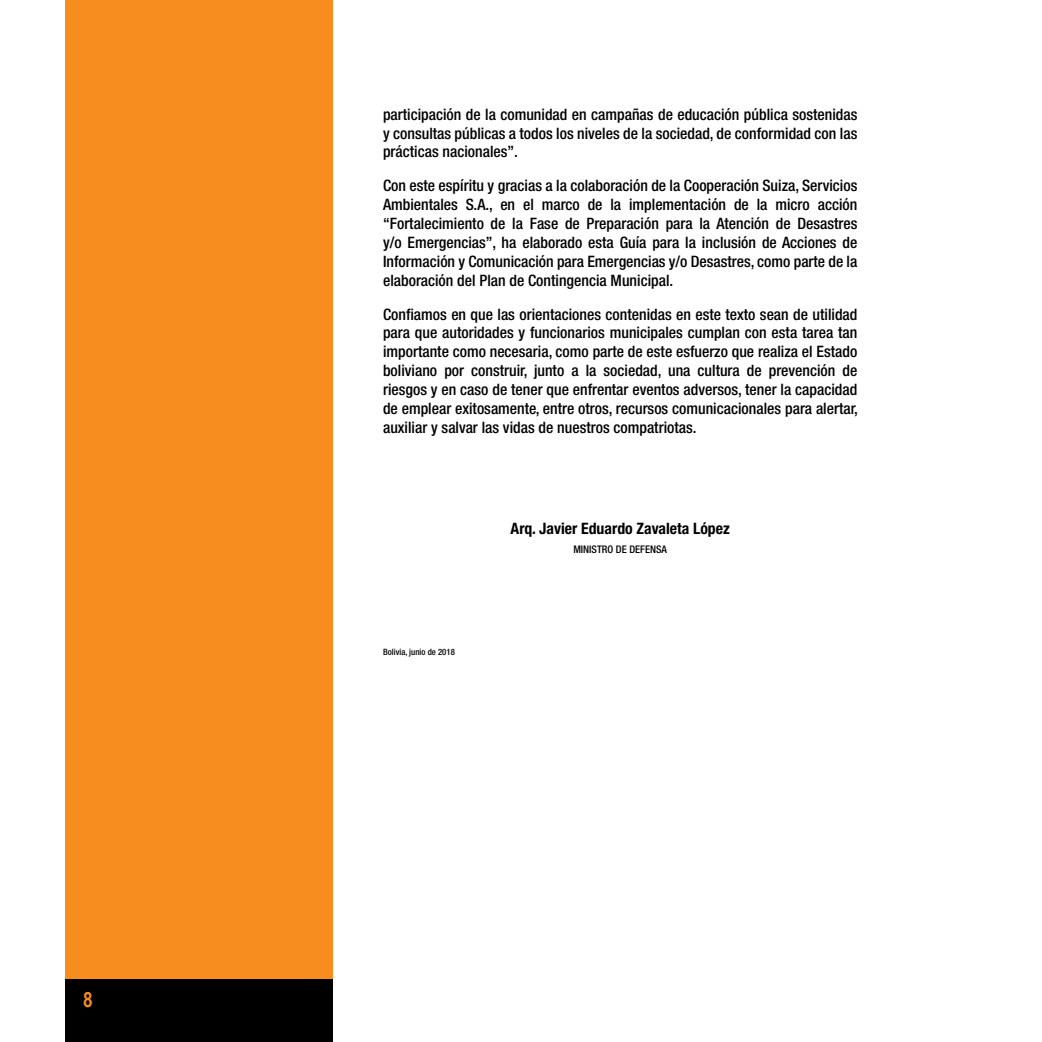
<style>
.page{position:relative;width:1042px;height:1042px;background:#fff}
.page>*{position:absolute;margin:0;border:0;box-sizing:border-box;transform-origin:0 0}
.t1{font:700 21px "Arial Narrow";color:#f78c1f}
.t2{font:500 condensed 15.75px/18.9px "Helvetica Neue";color:#000;text-align:justify}
.t3{font:700 condensed 15.75px "Helvetica Neue";color:#000}
.t4{font:500 condensed 10.5px "Helvetica Neue";color:#000}
.t5{font:500 condensed 8.75px "Helvetica Neue";color:#000}
</style>
<div class="page">
<div style="left:65px;top:0;width:267px;height:1042px;background:#f78c1f"></div>
<div style="left:65px;top:979px;width:267px;height:63px;background:#000"></div>
<h1 class="t1" style="left:83px;top:983px;width:11px">8</h1>
<p class="t2" style="left:383px;top:104px;width:476px">participación de la comunidad en campañas de educación pública sostenidas y consultas públicas a todos los niveles de la sociedad, de conformidad con las prácticas nacionales”.</p>
<p class="t2" style="left:383px;top:176px;width:476px">Con este espíritu y gracias a la colaboración de la Cooperación Suiza, Servicios Ambientales S.A., en el marco de la implementación de la micro acción “Fortalecimiento de la Fase de Preparación para la Atención de Desastres y/o Emergencias”, ha elaborado esta Guía para la inclusión de Acciones de Información y Comunicación para Emergencias y/o Desastres, como parte de la elaboración del Plan de Contingencia Municipal.</p>
<p class="t2" style="left:383px;top:304px;width:476px">Confiamos en que las orientaciones contenidas en este texto sean de utilidad para que autoridades y funcionarios municipales cumplan con esta tarea tan importante como necesaria, como parte de este esfuerzo que realiza el Estado boliviano por construir, junto a la sociedad, una cultura de prevención de riesgos y en caso de tener que enfrentar eventos adversos, tener la capacidad de emplear exitosamente, entre otros, recursos comunicacionales para alertar, auxiliar y salvar las vidas de nuestros compatriotas.</p>
<p class="t5" style="left:383px;top:646px;width:73px">Bolivia, junio de 2018</p>
<p class="t3" style="left:510px;top:519px;width:221px">Arq. Javier Eduardo Zavaleta López</p>
<p class="t4" style="left:573px;top:543px;width:95px">MINISTRO DE DEFENSA</p>
</div>
